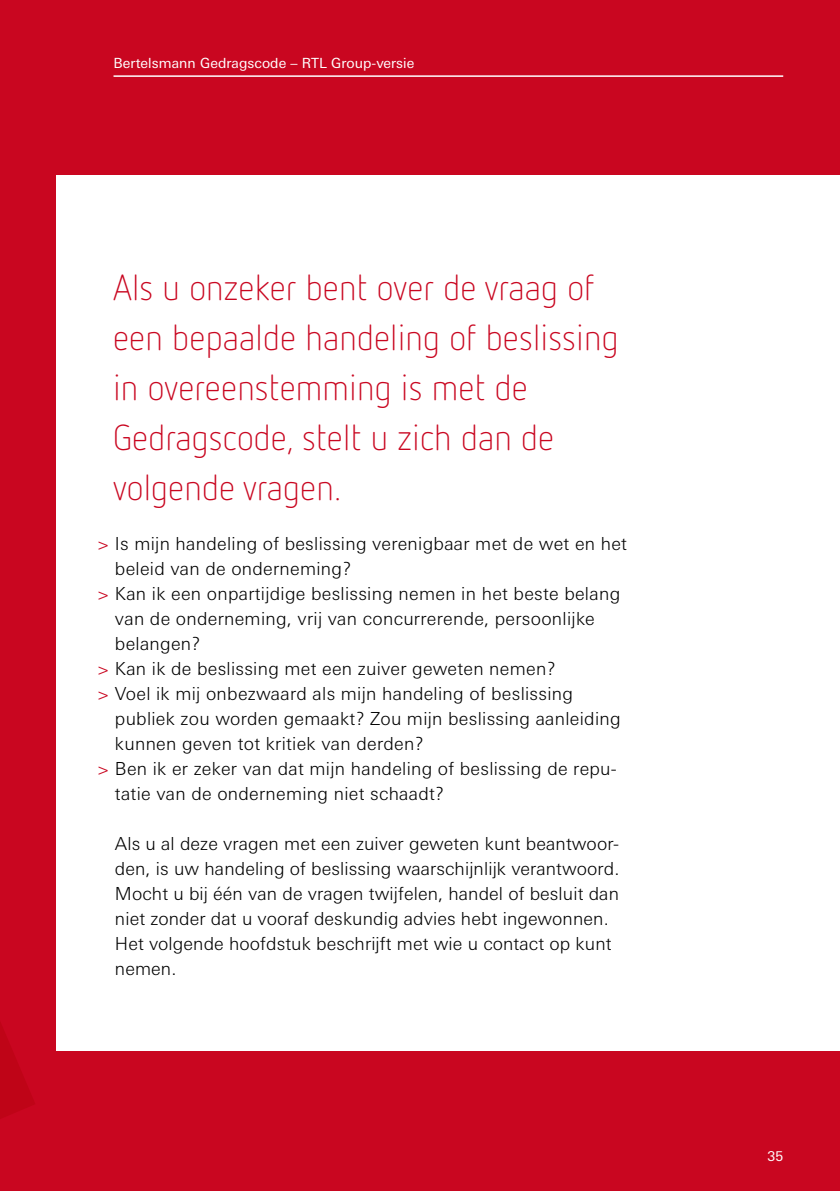
<style>
.page{position:relative;width:840px;height:1191px;background:#fff}
.page>*{position:absolute;margin:0;border:0;box-sizing:border-box;transform-origin:0 0}
.t1{font:300 36px/50px "Netto OT";letter-spacing:.005em;color:#c90620}
.t2{font:300 18px/25px "LT Univers Basic";letter-spacing:.015em;color:#000}
.t3{font:14px "LT Univers Basic";letter-spacing:.005em;color:#fff}
.t4{font:13.6px "LT Univers Basic";color:#fff}
.s1{color:#c90620}
</style>
<div class="page">
<div style="left:0;top:0;width:839px;height:1191px;background:#c90620"></div>
<div style="left:57px;top:175px;width:782px;height:875px;background:#fff"></div>
<hr style="left:113px;top:75px;width:669px;height:2px;background:#fff">
<p class="t3" style="left:113px;top:55px;width:302px">Bertelsmann Gedragscode – RTL Group-versie</p>
<h1 class="t1" style="left:113px;top:262px;width:506px">Als u onzeker bent over de vraag of een bepaalde handeling of beslissing in overeenstemming is met de<br>Gedragscode, stelt u zich dan de volgende vragen.</h1>
<p class="t2" style="left:97px;top:531px;width:531px"><span class="s1">&gt;</span> Is mijn handeling of beslissing verenigbaar met de wet en het</p>
<p class="t2" style="left:115px;top:556px;width:237px">beleid van de onderneming?</p>
<p class="t2" style="left:97px;top:581px;width:524px"><span class="s1">&gt;</span> Kan ik een onpartijdige beslissing nemen in het beste belang</p>
<p class="t2" style="left:115px;top:606px;width:481px">van de onderneming, vrij van concurrerende, persoonlijke</p>
<p class="t2" style="left:115px;top:631px;width:87px">belangen?</p>
<p class="t2" style="left:97px;top:656px;width:459px"><span class="s1">&gt;</span> Kan ik de beslissing met een zuiver geweten nemen?</p>
<p class="t2" style="left:97px;top:681px;width:477px"><span class="s1">&gt;</span> Voel ik mij onbezwaard als mijn handeling of beslissing</p>
<p class="t2" style="left:115px;top:706px;width:507px">publiek zou worden gemaakt? Zou mijn beslissing aanleiding</p>
<p class="t2" style="left:115px;top:731px;width:310px">kunnen geven tot kritiek van derden?</p>
<p class="t2" style="left:97px;top:756px;width:521px"><span class="s1">&gt;</span> Ben ik er zeker van dat mijn handeling of beslissing de repu-</p>
<p class="t2" style="left:115px;top:781px;width:330px">tatie van de onderneming niet schaadt?</p>
<p class="t2" style="left:115px;top:831px;width:506px">Als u al deze vragen met een zuiver geweten kunt beantwoor&shy;den, is uw handeling of beslissing waarschijnlijk verantwoord.<br>Mocht u bij één van de vragen twijfelen, handel of besluit dan niet zonder dat u vooraf deskundig advies hebt ingewonnen.<br>Het volgende hoofdstuk beschrijft met wie u contact op kunt nemen.</p>
<p class="t4" style="left:767px;top:1148px;width:17px">35</p>
</div>
